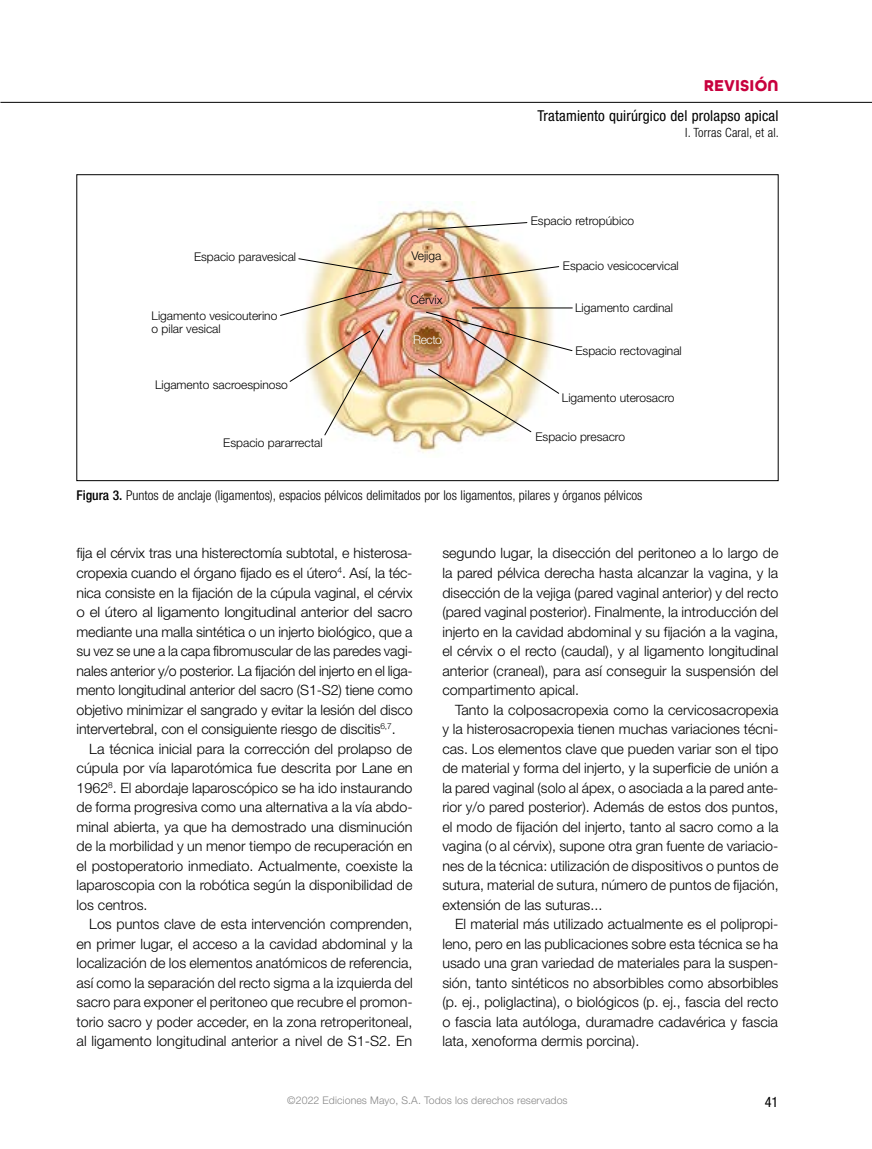
<style>
.page{position:relative;width:872px;height:1149px;background:#fff}
.page>*{position:absolute;margin:0;border:0;box-sizing:border-box;transform-origin:0 0}
.t1{font:700 16.5px "All Round Gothic";letter-spacing:.01em;color:#c8003e}
.t2{font:condensed 15px "Helvetica Neue LT Std";letter-spacing:.01em;color:#000}
.t3{font:300 14.25px/19.5px "Helvetica Neue LT Std";color:#000;text-align:justify}
.t4{font:condensed 14.25px "Helvetica Neue LT Std";color:#000}
.t5{font:300 condensed 13.5px "Helvetica Neue LT Std";color:#000}
.t6{font:300 condensed 12.75px "Helvetica Neue LT Std";letter-spacing:.01em;color:#000}
.t7{font:300 12px/13.5px "Helvetica Neue LT Std";color:#000}
.t8{font:300 12px "Helvetica Neue LT Std";letter-spacing:-.035em;color:#fff}
.t9{font:300 10.5px "Helvetica Neue LT Std";letter-spacing:.01em;color:#878787}
.s1{font-weight:500}
</style>
<div class="page">
<hr style="left:0;top:102px;width:872px;height:1px;background:#000">
<img style="left:304px;top:201px;width:268px;height:252px">
<svg style="left:298px;top:258px;width:94px;height:17px"></svg>
<img style="left:280px;top:281px;width:123px;height:35px">
<img style="left:289px;top:329px;width:95px;height:106px">
<img style="left:425px;top:311px;width:148px;height:121px">
<hr style="left:472px;top:307px;width:100px;height:1px;background:#000">
<img style="left:445px;top:266px;width:114px;height:16px">
<svg style="left:427px;top:222px;width:100px;height:8px"></svg>
<p class="t7" style="left:194px;top:249px;width:104px">Espacio paravesical</p>
<p class="t7" style="left:411px;top:249px;width:32px">Vejiga</p>
<p class="t7" style="left:410px;top:293px;width:34px">Cérvix</p>
<p class="t8" style="left:413px;top:332px;width:30px">Recto</p>
<p class="t7" style="left:152px;top:308px;width:127px">Ligamento vesicouterino o pilar vesical</p>
<p class="t7" style="left:155px;top:377px;width:134px">Ligamento sacroespinoso</p>
<p class="t7" style="left:223px;top:435px;width:101px">Espacio pararrectal</p>
<p class="t1" style="left:703px;top:76px;width:76px">REVISIÓN</p>
<p class="t2" style="left:537px;top:107px;width:242px">Tratamiento quirúrgico del prolapso apical</p>
<p class="t6" style="left:685px;top:125px;width:95px">I. Torras Caral, et al.</p>
<p class="t7" style="left:531px;top:213px;width:105px">Espacio retropúbico</p>
<p class="t7" style="left:563px;top:258px;width:117px">Espacio vesicocervical</p>
<p class="t7" style="left:575px;top:301px;width:99px">Ligamento cardinal</p>
<p class="t7" style="left:575px;top:343px;width:108px">Espacio rectovaginal</p>
<p class="t7" style="left:562px;top:390px;width:114px">Ligamento uterosacro</p>
<p class="t7" style="left:535px;top:430px;width:91px">Espacio presacro</p>
<p class="t5" style="left:77px;top:487px;width:567px"><span class="s1">Figura 3.</span> Puntos de anclaje (ligamentos), espacios pélvicos delimitados por los ligamentos, pilares y órganos pélvicos</p>
<p class="t3" style="left:77px;top:543px;width:338px">fija el cérvix tras una histerectomía subtotal, e histerosa&shy;cropexia cuando el órgano fijado es el útero<sup>4</sup>. Así, la téc&shy;nica consiste en la fijación de la cúpula vaginal, el cérvix o el útero al ligamento longitudinal anterior del sacro mediante una malla sintética o un injerto biológico, que a su vez se une a la capa fibromuscular de las paredes vagi&shy;nales anterior y/o posterior. La fijación del injerto en el liga&shy;mento longitudinal anterior del sacro (S1-S2) tiene como objetivo minimizar el sangrado y evitar la lesión del disco intervertebral, con el consiguiente riesgo de discitis<sup>6,7</sup>.</p>
<p class="t3" style="left:77px;top:738px;width:338px;text-indent:13px">La técnica inicial para la corrección del prolapso de cúpula por vía laparotómica fue descrita por Lane en 1962<sup>8</sup>. El abordaje laparoscópico se ha ido instaurando de forma progresiva como una alternativa a la vía abdo&shy;minal abierta, ya que ha demostrado una disminución de la morbilidad y un menor tiempo de recuperación en el postoperatorio inmediato. Actualmente, coexiste la laparoscopia con la robótica según la disponibilidad de los centros.</p>
<p class="t3" style="left:77px;top:913px;width:337px;text-indent:13px">Los puntos clave de esta intervención comprenden, en primer lugar, el acceso a la cavidad abdominal y la localización de los elementos anatómicos de referencia, así como la separación del recto sigma a la izquierda del sacro para exponer el peritoneo que recubre el promon&shy;torio sacro y poder acceder, en la zona retroperitoneal, al ligamento longitudinal anterior a nivel de S1-S2. En</p>
<p class="t3" style="left:442px;top:543px;width:337px">segundo lugar, la disección del peritoneo a lo largo de la pared pélvica derecha hasta alcanzar la vagina, y la disección de la vejiga (pared vaginal anterior) y del recto (pared vaginal posterior). Finalmente, la introducción del injerto en la cavidad abdominal y su fijación a la vagina, el cérvix o el recto (caudal), y al ligamento longitudinal anterior (craneal), para así conseguir la suspensión del compartimento apical.</p>
<p class="t3" style="left:442px;top:699px;width:338px;text-indent:13px">Tanto la colposacropexia como la cervicosacropexia y la histerosacropexia tienen muchas variaciones técni&shy;cas. Los elementos clave que pueden variar son el tipo de material y forma del injerto, y la superficie de unión a la pared vaginal (solo al ápex, o asociada a la pared ante&shy;rior y/o pared posterior). Además de estos dos puntos, el modo de fijación del injerto, tanto al sacro como a la vagina (o al cérvix), supone otra gran fuente de variacio&shy;nes de la técnica: utilización de dispositivos o puntos de sutura, material de sutura, número de puntos de fijación, extensión de las suturas...</p>
<p class="t3" style="left:442px;top:913px;width:337px;text-indent:13px">El material más utilizado actualmente es el polipropi&shy;leno, pero en las publicaciones sobre esta técnica se ha usado una gran variedad de materiales para la suspen&shy;sión, tanto sintéticos no absorbibles como absorbibles (p. ej., poliglactina), o biológicos (p. ej., fascia del recto o fascia lata autóloga, duramadre cadavérica y fascia lata, xenoforma dermis porcina).</p>
<p class="t9" style="left:287px;top:1093px;width:282px">©2022 Ediciones Mayo, S.A. Todos los derechos reservados</p>
<p class="t4" style="left:764px;top:1092px;width:15px">41</p>
</div>
